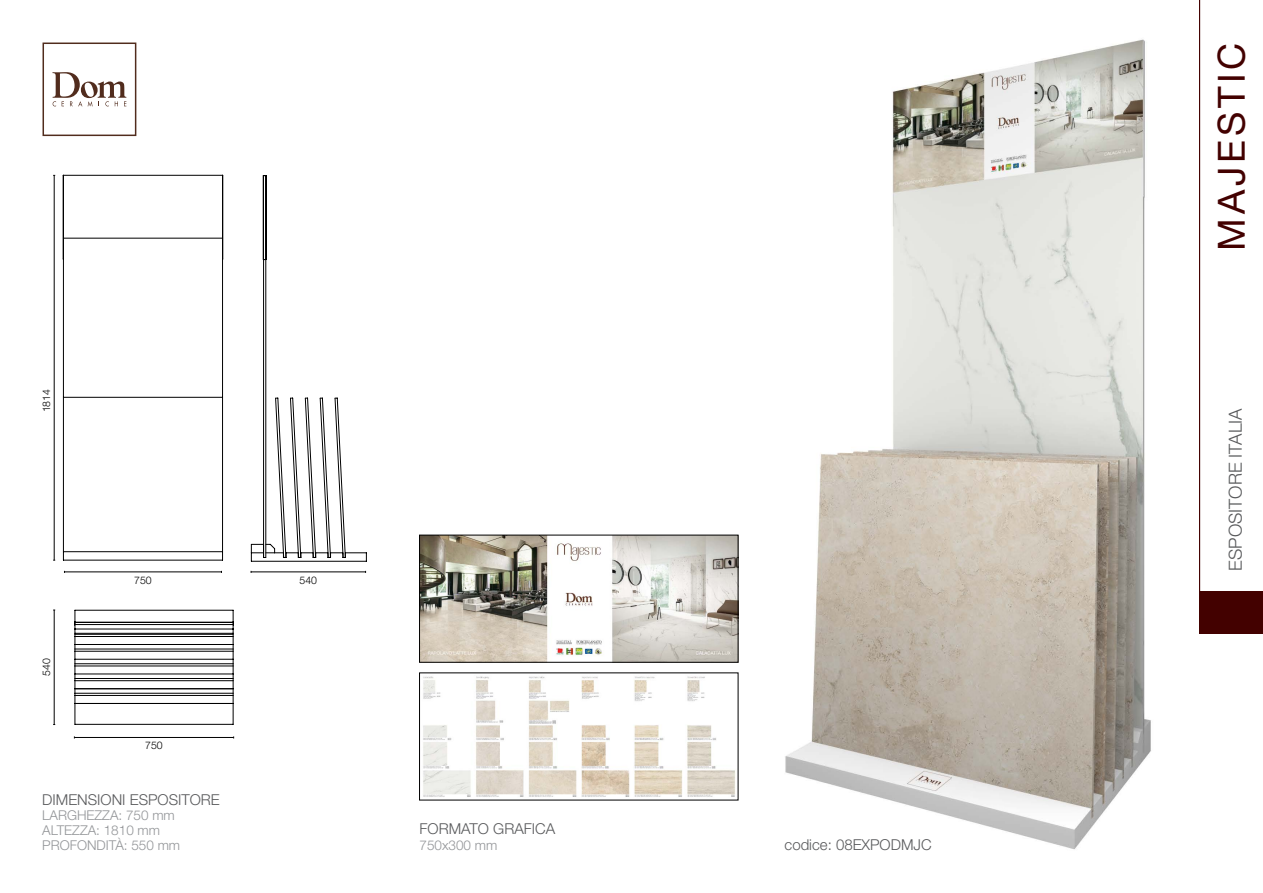
<style>
.page{position:relative;width:1263px;height:893px;background:#fff}
.page>*{position:absolute;margin:0;border:0;box-sizing:border-box;transform-origin:0 0}
.t1{font:37.5px "Helvetica Neue LT Std";letter-spacing:.1em;color:#430100}
.t2{font:300 18px "Helvetica Neue LT Std";color:#58595b}
.t3{font:300 15px "Helvetica Neue LT Std";color:#58595b}
.t4{font:300 13.5px/15px "Helvetica Neue LT Std";color:#939598}
.t5{font:300 10.5px "Helvetica Neue LT Std";color:#000}
</style>
<div class="page">
<img style="left:785px;top:39px;width:366px;height:811px">
<hr style="left:1199px;top:0;width:1px;height:599px;background:#430100">
<div style="left:1199px;top:591px;width:64px;height:43px;background:#430100"></div>
<div style="left:43px;top:43px;width:93px;height:93px;border:2px solid #512c1d"></div>
<svg style="left:53px;top:72px;width:73px;height:34px"></svg>
<img style="left:423px;top:676px;width:312px;height:121px">
<img style="left:421px;top:537px;width:315px;height:123px">
<hr style="left:54px;top:610px;width:1px;height:114px;background:#000">
<hr style="left:74px;top:737px;width:160px;height:1px;background:#000">
<hr style="left:64px;top:572px;width:157px;height:1px;background:#000">
<hr style="left:54px;top:175px;width:1px;height:385px;background:#000">
<hr style="left:251px;top:572px;width:115px;height:1px;background:#000">
<hr style="left:63px;top:238px;width:160px;height:1px;background:#000">
<hr style="left:63px;top:175px;width:160px;height:1px;background:#000">
<hr style="left:222px;top:175px;width:1px;height:84px;background:#000">
<hr style="left:63px;top:175px;width:1px;height:84px;background:#000">
<hr style="left:63px;top:397px;width:160px;height:1px;background:#000">
<hr style="left:63px;top:397px;width:1px;height:155px;background:#000">
<hr style="left:222px;top:397px;width:1px;height:155px;background:#000">
<hr style="left:63px;top:259px;width:1px;height:138px;background:#000">
<hr style="left:222px;top:259px;width:1px;height:138px;background:#000">
<hr style="left:63px;top:560px;width:160px;height:1px;background:#000">
<hr style="left:63px;top:551px;width:160px;height:1px;background:#000">
<hr style="left:75px;top:610px;width:158px;height:1px;background:#000">
<hr style="left:75px;top:624px;width:158px;height:1px;background:#000">
<hr style="left:75px;top:622px;width:158px;height:1px;background:#000">
<hr style="left:75px;top:633px;width:158px;height:1px;background:#000">
<hr style="left:75px;top:629px;width:158px;height:1px;background:#000">
<hr style="left:75px;top:636px;width:158px;height:1px;background:#000">
<hr style="left:75px;top:634px;width:158px;height:1px;background:#000">
<hr style="left:75px;top:644px;width:158px;height:1px;background:#000">
<hr style="left:75px;top:651px;width:158px;height:1px;background:#000">
<hr style="left:75px;top:649px;width:158px;height:1px;background:#000">
<hr style="left:75px;top:659px;width:158px;height:1px;background:#000">
<hr style="left:75px;top:666px;width:158px;height:1px;background:#000">
<hr style="left:75px;top:663px;width:158px;height:1px;background:#000">
<hr style="left:75px;top:674px;width:158px;height:1px;background:#000">
<hr style="left:75px;top:680px;width:158px;height:1px;background:#000">
<hr style="left:75px;top:678px;width:158px;height:1px;background:#000">
<hr style="left:75px;top:695px;width:158px;height:1px;background:#000">
<hr style="left:75px;top:693px;width:158px;height:1px;background:#000">
<svg style="left:74px;top:610px;width:2px;height:114px"></svg>
<svg style="left:233px;top:610px;width:1px;height:114px"></svg>
<hr style="left:75px;top:724px;width:158px;height:1px;background:#000">
<hr style="left:75px;top:703px;width:158px;height:1px;background:#000">
<hr style="left:75px;top:688px;width:158px;height:1px;background:#000">
<hr style="left:263px;top:260px;width:1px;height:297px;background:#000">
<hr style="left:266px;top:260px;width:1px;height:297px;background:#000">
<hr style="left:266px;top:176px;width:1px;height:84px;background:#000">
<hr style="left:263px;top:176px;width:1px;height:84px;background:#000">
<hr style="left:251px;top:561px;width:115px;height:1px;background:#000">
<svg style="left:251px;top:398px;width:116px;height:163px"></svg>
<p class="t5" style="left:40px;top:412px;width:25px;rotate:-90deg">1814</p>
<p class="t5" style="left:40px;top:676px;width:19px;rotate:-90deg">540</p>
<p class="t5" style="left:134px;top:574px;width:19px">750</p>
<p class="t5" style="left:145px;top:739px;width:19px">750</p>
<p class="t3" style="left:42px;top:791px;width:179px">DIMENSIONI ESPOSITORE</p>
<p class="t4" style="left:42px;top:808px;width:139px">LARGHEZZA: 750 mm<br>ALTEZZA: 1810 mm<br>PROFONDITÀ: 550 mm</p>
<p class="t5" style="left:300px;top:574px;width:19px">540</p>
<p class="t3" style="left:419px;top:820px;width:137px">FORMATO GRAFICA</p>
<p class="t4" style="left:419px;top:838px;width:79px">750x300 mm</p>
<p class="t3" style="left:784px;top:836px;width:148px">codice: 08EXPODMJC</p>
<h1 class="t1" style="left:1209px;top:251px;width:210px;rotate:-90deg">MAJESTIC</h1>
<h2 class="t2" style="left:1224px;top:571px;width:164px;rotate:-90deg">ESPOSITORE ITALIA</h2>
</div>
